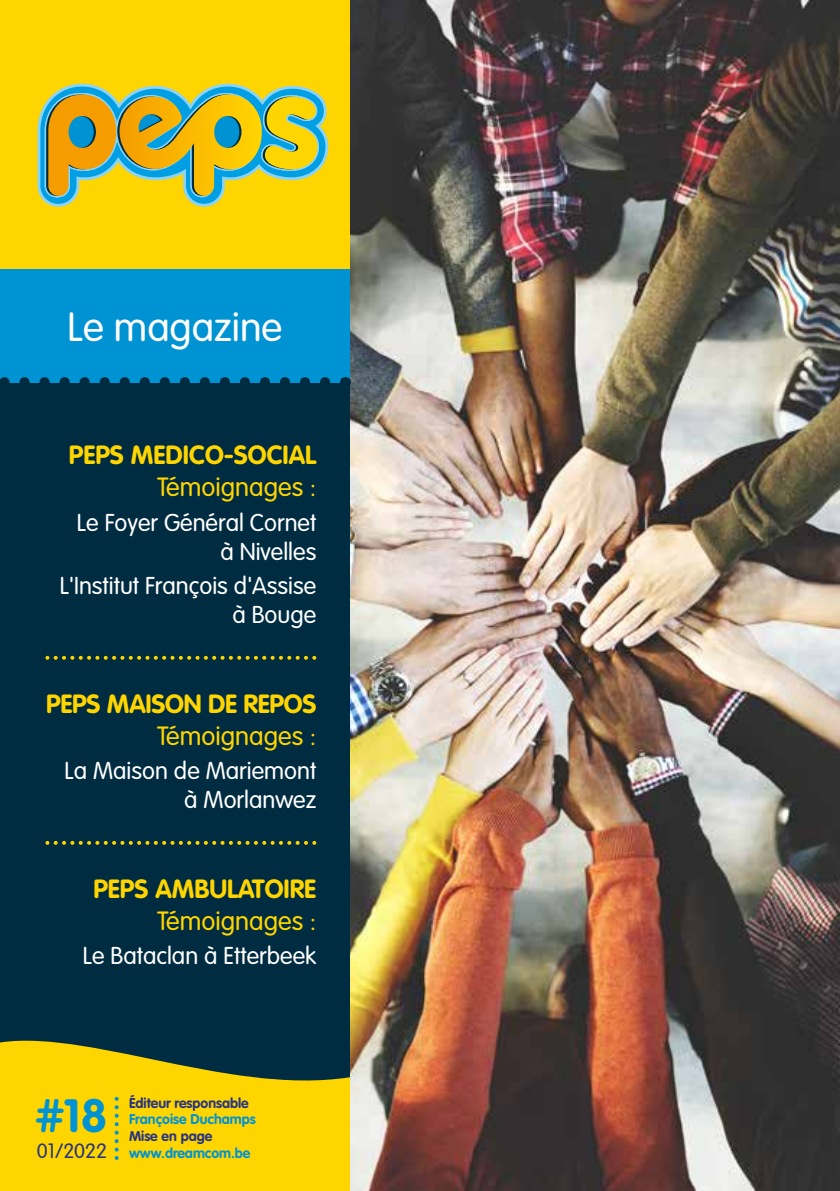
<style>
.page{position:relative;width:840px;height:1191px;background:#fff}
.page>*{position:absolute;margin:0;border:0;box-sizing:border-box;transform-origin:0 0}
.t1{font:700 46px "VAG Rounded Std";color:#0093d3}
.t2{font:300 40px "VAG Rounded Std";color:#fff}
.t3{font:700 26px "VAG Rounded Std";color:#ffd500}
.t4{font:300 26px "VAG Rounded Std";color:#ffd500}
.t5{font:300 24px/28.8px "VAG Rounded Std";color:#fff;text-align:right}
.t6{font:300 20.4px "VAG Rounded Std";color:#283583}
.t7{font:700 14px "VAG Rounded Std";color:#0093d3}
.t8{font:700 14px "VAG Rounded Std";color:#283583}
</style>
<div class="page">
<img style="left:350px;top:0;width:489px;height:1191px">
<div style="left:0;top:382px;width:350px;height:809px;background:#002c42"></div>
<svg style="left:0;top:1040px;width:350px;height:151px;background:#d9bb09"></svg>
<div style="left:0;top:0;width:350px;height:382px;background:#ffd500"></div>
<div style="left:0;top:269px;width:350px;height:113px;background:#0093d3"></div>
<svg style="left:47px;top:841px;width:259px;height:4px"></svg>
<svg style="left:37px;top:84px;width:291px;height:123px"></svg>
<svg style="left:115px;top:1098px;width:4px;height:51px"></svg>
<svg style="left:0;top:377px;width:325px;height:6px"></svg>
<svg style="left:47px;top:656px;width:259px;height:4px"></svg>
<h2 class="t2" style="left:67px;top:304px;width:216px">Le magazine</h2>
<p class="t3" style="left:69px;top:440px;width:249px">PEPS MEDICO-SOCIAL</p>
<p class="t4" style="left:157px;top:472px;width:161px">Témoignages :</p>
<p class="t5" style="left:77px;top:509px;width:241px">Le Foyer Général Cornet à Nivelles</p>
<p class="t5" style="left:60px;top:572px;width:258px">L'Institut François d'Assise à Bouge</p>
<p class="t3" style="left:46px;top:688px;width:271px">PEPS MAISON DE REPOS</p>
<p class="t4" style="left:157px;top:720px;width:161px">Témoignages :</p>
<p class="t5" style="left:64px;top:757px;width:253px">La Maison de Mariemont à Morlanwez</p>
<p class="t3" style="left:93px;top:873px;width:224px">PEPS AMBULATOIRE</p>
<p class="t4" style="left:157px;top:905px;width:161px">Témoignages :</p>
<p class="t5" style="left:83px;top:942px;width:235px">Le Bataclan à Etterbeek</p>
<h1 class="t1" style="left:36px;top:1089px;width:73px">#18</h1>
<p class="t6" style="left:37px;top:1139px;width:72px">01/2022</p>
<p class="t8" style="left:129px;top:1094px;width:121px">Éditeur responsable</p>
<p class="t7" style="left:129px;top:1111px;width:128px">Françoise Duchamps</p>
<p class="t8" style="left:129px;top:1128px;width:85px">Mise en page</p>
<p class="t7" style="left:129px;top:1144px;width:123px">www.dreamcom.be</p>
</div>
